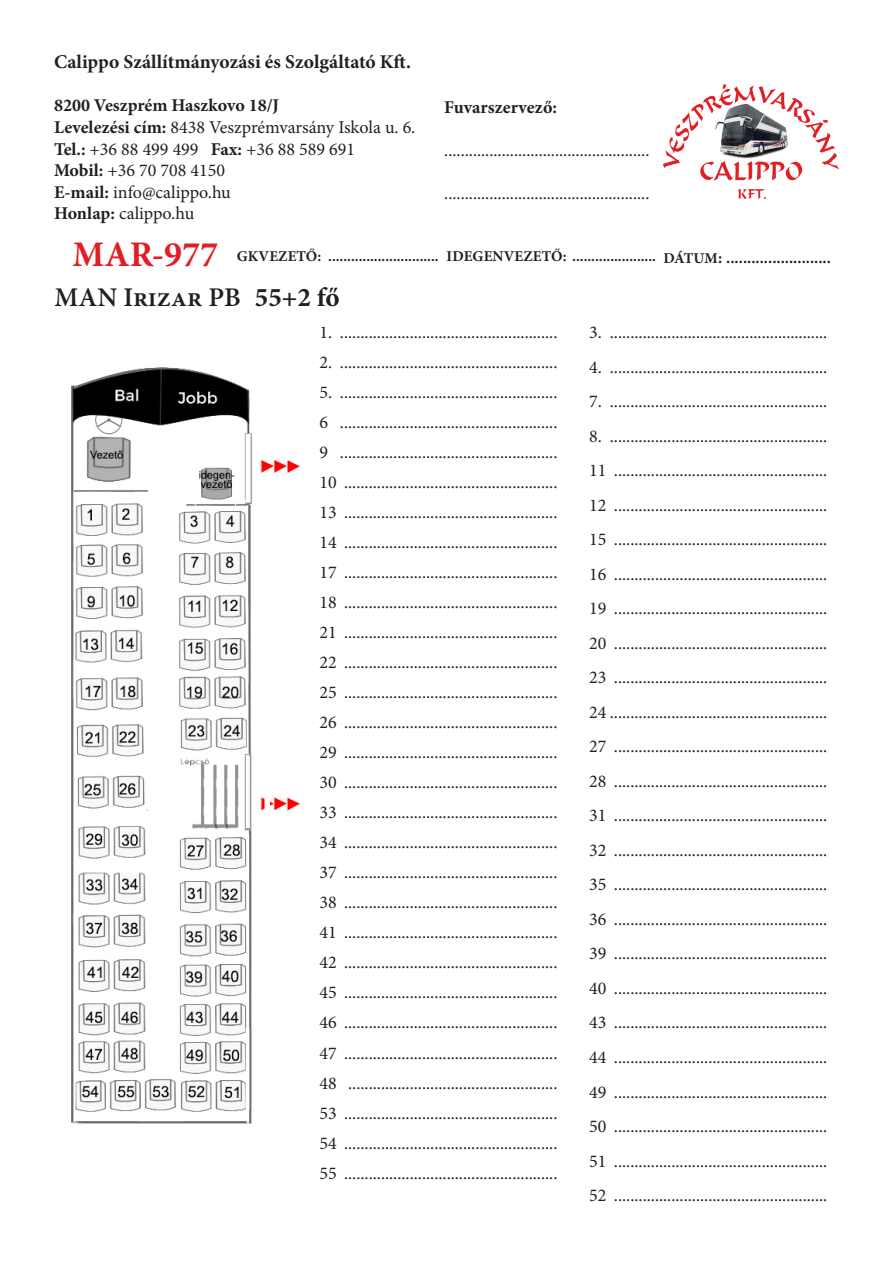
<style>
.page{position:relative;width:893px;height:1263px;background:#fff}
.page>*{position:absolute;margin:0;border:0;box-sizing:border-box;transform-origin:0 0}
.t1{font:700 36px "Minion Pro";color:#e11e25}
.t2{font:600 27px "Minion Pro";color:#231f20}
.t3{font:700 27px "Minion Pro";color:#231f20}
.t4{font:700 19.5px "Minion Pro";color:#231f20}
.t5{font:18px "Minion Pro";color:#231f20}
.t6{font:700 18px "Minion Pro";color:#231f20}
.t7{font:700 16.5px "Minion Pro";color:#231f20}
.t8{font:700 15px "Minion Pro";letter-spacing:.01em;color:#231f20}
.s1{font-weight:700}
.s2{font-size:15px}
</style>
<div class="page">
<img style="left:663px;top:85px;width:176px;height:114px">
<img style="left:71px;top:367px;width:230px;height:757px">
<p class="t4" style="left:54px;top:48px;width:359px">Calippo Szállítmányozási és Szolgáltató Kft.</p>
<p class="t6" style="left:54px;top:93px;width:227px">8200 Veszprém Haszkovo 18/J</p>
<p class="t5" style="left:54px;top:115px;width:363px"><span class="s1">Levelezési cím:</span> 8438 Veszprémvarsány Iskola u. 6.</p>
<p class="t5" style="left:54px;top:137px;width:303px"><span class="s1">Tel.:</span> +36 88 499 499 <span class="s1">Fax:</span> +36 88 589 691</p>
<p class="t5" style="left:54px;top:158px;width:173px"><span class="s1">Mobil:</span> +36 70 708 4150</p>
<p class="t5" style="left:54px;top:180px;width:178px"><span class="s1">E-mail:</span> info@calippo.hu</p>
<p class="t5" style="left:54px;top:202px;width:142px"><span class="s1">Honlap:</span> calippo.hu</p>
<p class="t6" style="left:444px;top:95px;width:114px">Fuvarszervező:</p>
<p class="t5" style="left:444px;top:138px;width:207px">..................................................</p>
<p class="t5" style="left:444px;top:182px;width:207px">..................................................</p>
<p class="t1" style="left:72px;top:230px;width:147px">MAR-977</p>
<p class="t8" style="left:237px;top:245px;width:203px">GKVEZETŐ: .............................</p>
<p class="t8" style="left:447px;top:245px;width:211px">IDEGENVEZETŐ: ......................</p>
<p class="t7" style="left:663px;top:246px;width:169px"><span class="s2">DÁTUM</span>: .........................</p>
<p class="t2" style="left:55px;top:279px;width:188px">MAN Irizar PB</p>
<p class="t3" style="left:255px;top:279px;width:86px">55+2 fő</p>
<p class="t5" style="left:319px;top:321px;width:240px">1. .....................................................</p>
<p class="t5" style="left:319px;top:351px;width:240px">2. .....................................................</p>
<p class="t5" style="left:319px;top:381px;width:240px">5. .....................................................</p>
<p class="t5" style="left:319px;top:411px;width:240px">6 .....................................................</p>
<p class="t5" style="left:319px;top:441px;width:240px">9 .....................................................</p>
<p class="t5" style="left:319px;top:471px;width:240px">10 ....................................................</p>
<p class="t5" style="left:319px;top:501px;width:240px">13 ....................................................</p>
<p class="t5" style="left:319px;top:531px;width:240px">14 ....................................................</p>
<p class="t5" style="left:319px;top:561px;width:240px">17 ....................................................</p>
<p class="t5" style="left:319px;top:591px;width:240px">18 ....................................................</p>
<p class="t5" style="left:319px;top:621px;width:240px">21 ....................................................</p>
<p class="t5" style="left:319px;top:651px;width:240px">22 ....................................................</p>
<p class="t5" style="left:319px;top:681px;width:240px">25 ....................................................</p>
<p class="t5" style="left:319px;top:711px;width:240px">26 ....................................................</p>
<p class="t5" style="left:319px;top:741px;width:240px">29 ....................................................</p>
<p class="t5" style="left:319px;top:771px;width:240px">30 ....................................................</p>
<p class="t5" style="left:319px;top:801px;width:240px">33 ....................................................</p>
<p class="t5" style="left:319px;top:831px;width:240px">34 ....................................................</p>
<p class="t5" style="left:319px;top:861px;width:240px">37 ....................................................</p>
<p class="t5" style="left:319px;top:891px;width:240px">38 ....................................................</p>
<p class="t5" style="left:319px;top:921px;width:240px">41 ....................................................</p>
<p class="t5" style="left:319px;top:951px;width:240px">42 ....................................................</p>
<p class="t5" style="left:319px;top:981px;width:240px">45 ....................................................</p>
<p class="t5" style="left:319px;top:1011px;width:240px">46 ....................................................</p>
<p class="t5" style="left:319px;top:1041px;width:240px">47 ....................................................</p>
<p class="t5" style="left:319px;top:1071px;width:240px">48 ...................................................</p>
<p class="t5" style="left:319px;top:1101px;width:240px">53 ....................................................</p>
<p class="t5" style="left:319px;top:1131px;width:240px">54 ....................................................</p>
<p class="t5" style="left:319px;top:1161px;width:240px">55 ....................................................</p>
<p class="t5" style="left:589px;top:321px;width:240px">3. .....................................................</p>
<p class="t5" style="left:589px;top:355px;width:240px">4. .....................................................</p>
<p class="t5" style="left:589px;top:390px;width:240px">7. .....................................................</p>
<p class="t5" style="left:589px;top:424px;width:240px">8. .....................................................</p>
<p class="t5" style="left:589px;top:459px;width:240px">11 ....................................................</p>
<p class="t5" style="left:589px;top:493px;width:240px">12 ....................................................</p>
<p class="t5" style="left:589px;top:528px;width:240px">15 ....................................................</p>
<p class="t5" style="left:589px;top:562px;width:240px">16 ....................................................</p>
<p class="t5" style="left:589px;top:597px;width:240px">19 ....................................................</p>
<p class="t5" style="left:589px;top:631px;width:240px">20 ....................................................</p>
<p class="t5" style="left:589px;top:666px;width:240px">23 ....................................................</p>
<p class="t5" style="left:589px;top:700px;width:240px">24 .....................................................</p>
<p class="t5" style="left:589px;top:735px;width:240px">27 ....................................................</p>
<p class="t5" style="left:589px;top:769px;width:240px">28 ....................................................</p>
<p class="t5" style="left:589px;top:804px;width:240px">31 ....................................................</p>
<p class="t5" style="left:589px;top:838px;width:240px">32 ....................................................</p>
<p class="t5" style="left:589px;top:873px;width:240px">35 ....................................................</p>
<p class="t5" style="left:589px;top:907px;width:240px">36 ....................................................</p>
<p class="t5" style="left:589px;top:942px;width:240px">39 ....................................................</p>
<p class="t5" style="left:589px;top:976px;width:240px">40 ....................................................</p>
<p class="t5" style="left:589px;top:1011px;width:240px">43 ....................................................</p>
<p class="t5" style="left:589px;top:1045px;width:240px">44 ....................................................</p>
<p class="t5" style="left:589px;top:1080px;width:240px">49 ....................................................</p>
<p class="t5" style="left:589px;top:1114px;width:240px">50 ....................................................</p>
<p class="t5" style="left:589px;top:1149px;width:240px">51 ....................................................</p>
<p class="t5" style="left:589px;top:1183px;width:240px">52 ....................................................</p>
</div>
